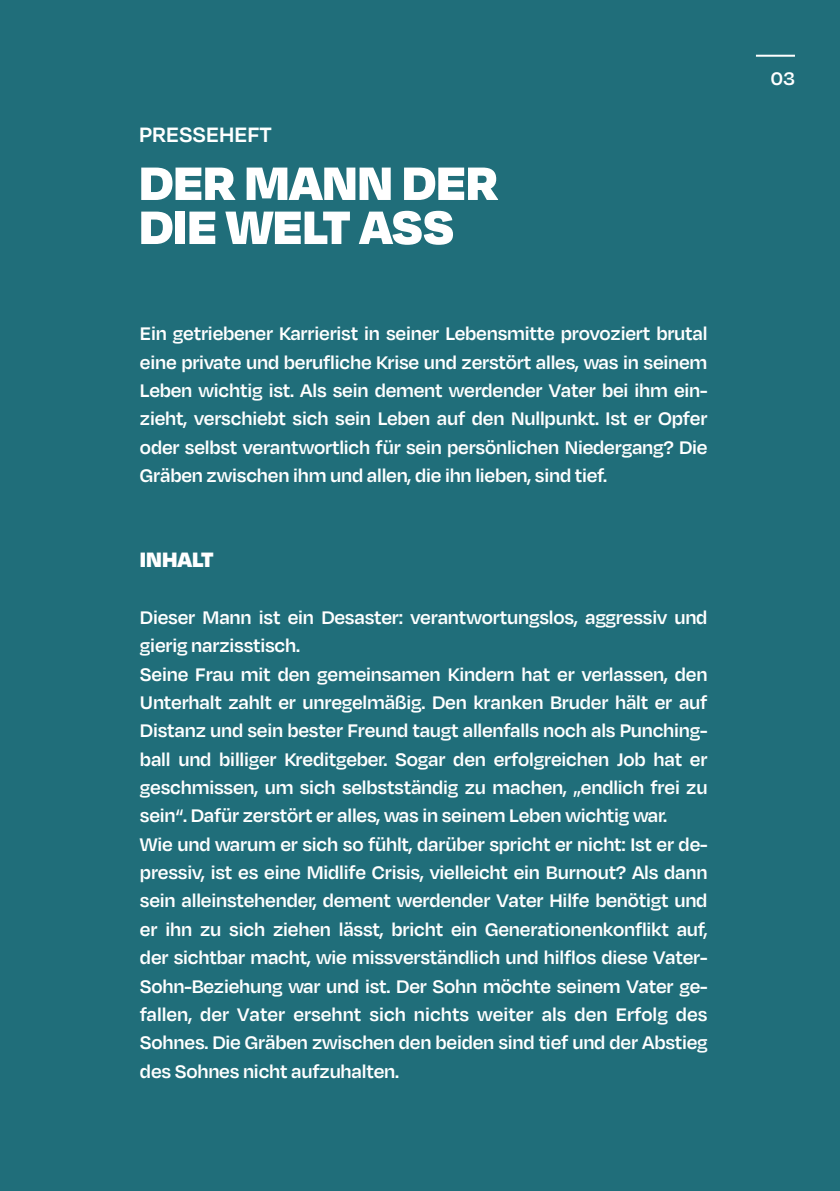
<style>
.page{position:relative;width:840px;height:1191px;background:#fff}
.page>*{position:absolute;margin:0;border:0;box-sizing:border-box;transform-origin:0 0}
.t1{font:900 54px/44px "Degular";letter-spacing:-.005em;color:#fff}
.t2{font:600 24px "Degular";color:#fff}
.t3{font:900 24px "Degular";color:#fff}
.t4{font:600 21px/28.4px "Degular";letter-spacing:-.01em;color:#fff;text-align:justify}
</style>
<div class="page">
<div style="left:0;top:0;width:839px;height:1191px;background:#206e7a"></div>
<hr style="left:755px;top:55px;width:39px;height:2px;background:#fff">
<p class="t2" style="left:139px;top:119px;width:134px">PRESSEHEFT</p>
<h1 class="t1" style="left:139px;top:158px;width:360px">DER MANN DER<br>DIE WELT ASS</h1>
<p class="t4" style="left:140px;top:318px;width:568px">Ein getriebener Karrierist in seiner Lebensmitte provoziert brutal eine private und berufliche Krise und zerstört alles, was in seinem Leben wichtig ist. Als sein dement werdender Vater bei ihm ein&shy;zieht, verschiebt sich sein Leben auf den Nullpunkt. Ist er Opfer oder selbst verantwortlich für sein persönlichen Niedergang? Die Gräben zwischen ihm und allen, die ihn lieben, sind tief.</p>
<p class="t3" style="left:140px;top:544px;width:75px">INHALT</p>
<p class="t4" style="left:140px;top:602px;width:569px;text-align:left">Dieser Mann ist ein Desaster: verantwortungslos, aggressiv und gierig narzisstisch.<br>Seine Frau mit den gemeinsamen Kindern hat er verlassen, den Unterhalt zahlt er unregelmäßig. Den kranken Bruder hält er auf Distanz und sein bester Freund taugt allenfalls noch als Punching&shy;ball und billiger Kreditgeber. Sogar den erfolgreichen Job hat er geschmissen, um sich selbstständig zu machen, „endlich frei zu sein“. Dafür zerstört er alles, was in seinem Leben wichtig war.<br>Wie und warum er sich so fühlt, darüber spricht er nicht: Ist er de&shy;pressiv, ist es eine Midlife Crisis, vielleicht ein Burnout? Als dann sein alleinstehender, dement werdender Vater Hilfe benötigt und er ihn zu sich ziehen lässt, bricht ein Generationenkonflikt auf, der sichtbar macht, wie missverständlich und hilflos diese Vater-Sohn-Beziehung war und ist. Der Sohn möchte seinem Vater ge&shy;fallen, der Vater ersehnt sich nichts weiter als den Erfolg des Sohnes. Die Gräben zwischen den beiden sind tief und der Abstieg des Sohnes nicht aufzuhalten.</p>
<p class="t4" style="left:770px;top:63px;width:26px">03</p>
</div>
